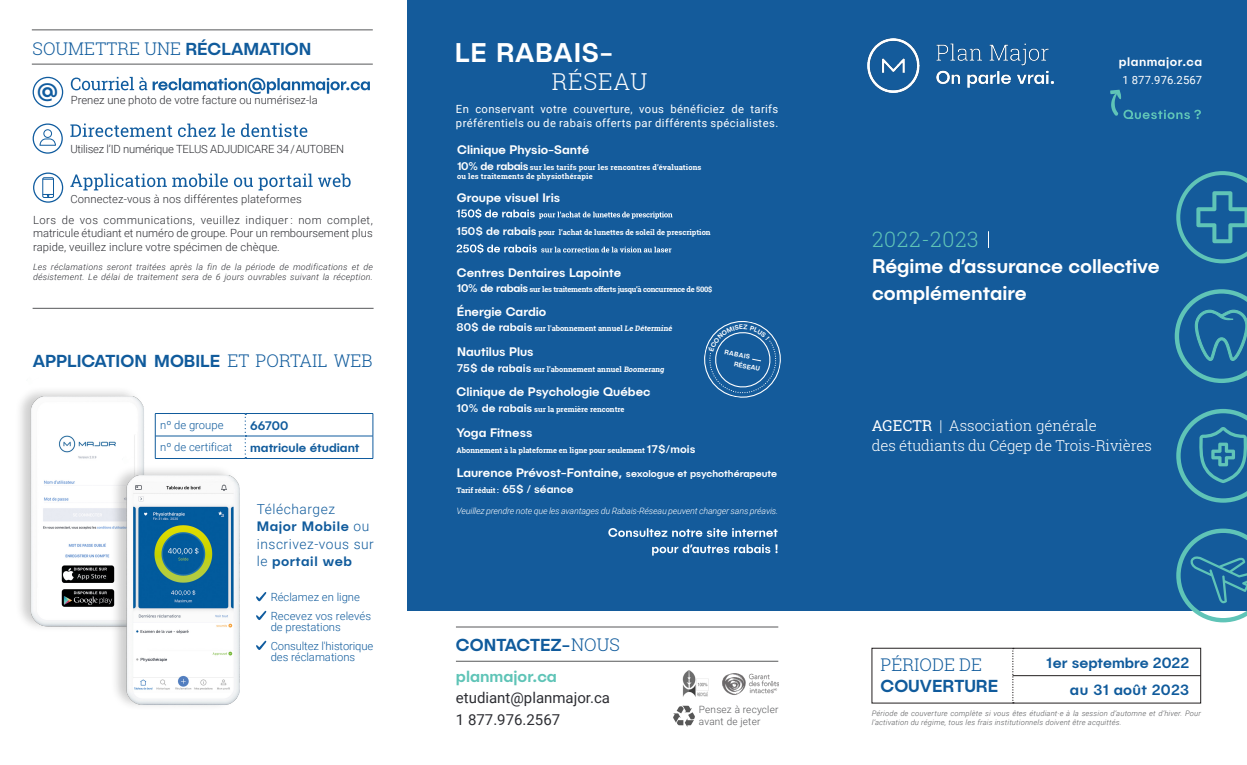
<style>
.page{position:relative;width:1247px;height:765px;background:#fff}
.page>*{position:absolute;margin:0;border:0;box-sizing:border-box;transform-origin:0 0}
.t1{font:500 27.25px "Publica Sans";letter-spacing:.03em;color:#fff}
.t2{font:300 23.38px "Roboto Slab";letter-spacing:.03em;color:#fff}
.t3{font:300 21.25px "Roboto Slab";letter-spacing:.03em;color:#5fc4b7}
.t4{font:500 20px "Publica Sans";letter-spacing:-.005em;color:#fff}
.t5{font:500 19.5px "Publica Sans";color:#105c9f}
.t6{font:500 17.5px "Publica Sans";color:#105b9c}
.t7{font:300 17.5px "Roboto Slab";color:#105b9c}
.t8{font:500 16.25px "Publica Sans";color:#5fc4b7}
.t9{font:300 15px "Roboto Slab";letter-spacing:-.01em;color:#fff}
.t10{font:15px "Roboto";color:#2d2e33}
.t11{font:500 15px "Publica Sans";color:#105b9c}
.t12{font:500 15px "Publica Sans";letter-spacing:.02em;color:#105b9c}
.t13{font:300 13.75px/17.5px "Roboto";letter-spacing:.04em;color:#105b9c}
.t14{font:500 13.75px "Publica Sans";letter-spacing:.04em;color:#105b9c}
.t15{font:500 12.5px "Publica Sans";color:#fff}
.t16{font:500 12.5px "Publica Sans";color:#105b9c}
.t17{font:500 12.5px "Publica Sans";letter-spacing:.04em;color:#fff}
.t18{font:300 11.25px/13.8px "Roboto";color:#2d2e33;text-align:justify}
.t19{font:11.25px/13.8px "Roboto";letter-spacing:.03em;color:#fff}
.t20{font:300 11.25px "Roboto";color:#105b9c}
.t21{font:300 11.25px "Roboto";letter-spacing:-.02em;color:#2d2e33}
.t22{font:11.25px "Roboto";letter-spacing:.01em;color:#fff}
.t23{font:500 10px "Publica Sans";color:#fff}
.t24{font:300 10px "Roboto";letter-spacing:.02em;color:#57585a}
.t25{font:italic 300 8.75px/10.5px "Roboto";letter-spacing:.025em;color:#2d2e33}
.t26{font:italic 300 8.75px "Roboto";letter-spacing:-.015em;color:#fff}
.Style_de_paragraphe{font:700 7.5px "Roboto Slab";color:#fff}
.t27{font:italic 300 7.5px/9px "Roboto";letter-spacing:.025em;color:#57585a}
.Style_de_paragraphe-2{font:700 7.5px/8.8px "Roboto Slab";letter-spacing:.02em;color:#fff}
.Style_de_paragraphe-3{font:700 7.5px "Roboto Slab";letter-spacing:-.03em;color:#fff}
.t28{font:500 6.62px "Publica Sans";color:#fff}
.s1{font-family:"Publica Sans";font-weight:500}
.s2{font-family:"Roboto Slab";font-weight:300}
.s3{font-family:"Roboto";font-weight:300}
.s4{font-family:"Publica Sans";font-weight:500;font-size:11.25px}
.s5{font-size:12.5px}
.s6{font-weight:400}
.s7{font-style:normal}
</style>
<div class="page">
<div style="left:829px;top:0;width:418px;height:610px;background:#145b9b"></div>
<div style="left:407px;top:0;width:426px;height:610px;background:#145b9b"></div>
<svg style="left:256px;top:592px;width:11px;height:9px"></svg>
<svg style="left:256px;top:611px;width:11px;height:9px"></svg>
<svg style="left:256px;top:641px;width:11px;height:9px"></svg>
<svg style="left:71px;top:77px;width:299px;height:17px"></svg>
<svg style="left:70px;top:124px;width:237px;height:13px"></svg>
<svg style="left:70px;top:174px;width:281px;height:16px"></svg>
<div style="left:33px;top:77px;width:30px;height:30px;border:1px solid #105c9f;border-radius:50%"></div>
<div style="left:33px;top:173px;width:30px;height:30px;border:1px solid #105c9f;border-radius:50%"></div>
<div style="left:42px;top:177px;width:12px;height:21px;border:1px solid #105c9f"></div>
<svg style="left:43px;top:194px;width:11px;height:3px"></svg>
<div style="left:33px;top:123px;width:30px;height:31px;border:1px solid #105c9f;border-radius:50%"></div>
<svg style="left:39px;top:129px;width:17px;height:17px"></svg>
<hr style="left:33px;top:308px;width:341px;height:1px;background:#57585a">
<hr style="left:32px;top:64px;width:341px;height:1px;background:#57585a">
<hr style="left:32px;top:30px;width:341px;height:1px;background:#57585a">
<hr style="left:456px;top:661px;width:322px;height:1px;background:#57585a">
<hr style="left:456px;top:627px;width:322px;height:1px;background:#57585a">
<svg style="left:457px;top:209px;width:216px;height:10px"></svg>
<svg style="left:457px;top:244px;width:214px;height:9px"></svg>
<svg style="left:608px;top:528px;width:170px;height:9px"></svg>
<svg style="left:652px;top:544px;width:126px;height:12px"></svg>
<div style="left:872px;top:648px;width:329px;height:55px;border:1px solid #231f20"></div>
<hr style="left:1013px;top:675px;width:188px;height:1px;background:#231f20">
<svg style="left:1012px;top:648px;width:2px;height:55px"></svg>
<img style="left:867px;top:38px;width:186px;height:54px">
<svg style="left:245px;top:414px;width:1px;height:33px"></svg>
<hr style="left:155px;top:413px;width:90px;height:1px;background:#105b9c">
<hr style="left:245px;top:413px;width:128px;height:1px;background:#105b9c">
<svg style="left:373px;top:414px;width:1px;height:44px"></svg>
<hr style="left:245px;top:458px;width:128px;height:1px;background:#105c9f">
<hr style="left:155px;top:436px;width:90px;height:1px;background:#105b9c">
<hr style="left:246px;top:436px;width:127px;height:1px;background:#105c9f">
<img style="left:20px;top:391px;width:175px;height:237px">
<img style="left:51px;top:564px;width:39px;height:47px">
<img style="left:90px;top:447px;width:157px;height:259px">
<img style="left:682px;top:670px;width:27px;height:27px">
<img style="left:722px;top:673px;width:56px;height:22px">
<svg style="left:1176px;top:171px;width:71px;height:92px"></svg>
<svg style="left:1175px;top:289px;width:72px;height:94px"></svg>
<svg style="left:1176px;top:529px;width:71px;height:93px"></svg>
<svg style="left:1176px;top:409px;width:71px;height:94px"></svg>
<svg style="left:1110px;top:90px;width:91px;height:29px"></svg>
<svg style="left:988px;top:231px;width:1px;height:17px"></svg>
<svg style="left:673px;top:706px;width:22px;height:21px"></svg>
<svg style="left:704px;top:321px;width:77px;height:77px"></svg>
<p class="t7" style="left:33px;top:36px;width:280px">SOUMETTRE UNE <span class="s1">RÉCLAMATION</span></p>
<h3 class="t5" style="left:37px;top:77px;width:22px">@</h3>
<p class="t18" style="left:71px;top:92px;width:249px">Prenez une photo de votre facture ou numérisez-la</p>
<p class="t21" style="left:70px;top:142px;width:275px">Utilisez l’ID numérique TELUS ADJUDICARE 34 / AUTOBEN</p>
<p class="t18" style="left:70px;top:192px;width:233px">Connectez-vous à nos différentes plateformes</p>
<p class="t18" style="left:33px;top:212px;width:341px">Lors de vos communications, veuillez indiquer : nom complet, matricule étudiant et numéro de groupe. Pour un remboursement plus rapide, veuillez inclure votre spécimen de chèque.</p>
<p class="t25" style="left:33px;top:261px;width:342px">Les réclamations seront traitées après la fin de la période de modifications et de désistement. Le délai de traitement sera de 6 jours ouvrables suivant la réception.</p>
<p class="t6" style="left:33px;top:350px;width:341px">APPLICATION MOBILE <span class="s2">ET PORTAIL WEB</span></p>
<p class="t20" style="left:160px;top:417px;width:65px">nº de groupe</p>
<p class="t16" style="left:250px;top:417px;width:40px">66700</p>
<p class="t20" style="left:160px;top:440px;width:74px">nº de certificat</p>
<p class="t16" style="left:250px;top:440px;width:111px">matricule étudiant</p>
<p class="t13" style="left:257px;top:500px;width:80px">Téléchargez</p>
<p class="t13" style="left:257px;top:517px;width:119px"><span class="s1">Major Mobile</span> ou inscrivez-vous sur</p>
<p class="t14" style="left:257px;top:553px;width:97px"><span class="s3">le</span> portail web</p>
<p class="t20" style="left:271px;top:589px;width:91px">Réclamez en ligne</p>
<p class="t20" style="left:271px;top:608px;width:102px">Recevez vos relevés</p>
<p class="t20" style="left:271px;top:619px;width:72px">de prestations</p>
<p class="t20" style="left:271px;top:638px;width:104px">Consultez l'historique</p>
<p class="t20" style="left:271px;top:649px;width:86px">des réclamations</p>
<p class="t1" style="left:455px;top:35px;width:160px">LE RABAIS-</p>
<p class="t2" style="left:552px;top:65px;width:97px">RÉSEAU</p>
<p class="t19" style="left:456px;top:102px;width:324px">En conservant votre couverture, vous bénéficiez de tarifs préférentiels ou de rabais offerts par différents spécialistes.</p>
<p class="t15" style="left:457px;top:142px;width:134px">Clinique Physio-Santé</p>
<p class="Style_de_paragraphe-2" style="left:457px;top:163px;width:246px"><span class="s4">10% de rabais</span> sur les tarifs pour les rencontres d’évaluations ou les traitements de physiothérapie</p>
<p class="t15" style="left:457px;top:189px;width:105px">Groupe visuel Iris</p>
<p class="Style_de_paragraphe" style="left:457px;top:227px;width:256px"><span class="s4">150$ de rabais</span> pour l’achat de lunettes de soleil de prescription</p>
<p class="t15" style="left:457px;top:264px;width:166px">Centres Dentaires Lapointe</p>
<p class="t15" style="left:457px;top:303px;width:91px">Énergie Cardio</p>
<p class="Style_de_paragraphe-3" style="left:457px;top:284px;width:257px"><span class="s4">10% de rabais</span> sur les traitements offerts jusqu’à concurrence de 500 $</p>
<p class="Style_de_paragraphe" style="left:457px;top:323px;width:218px"><span class="s4">80$ de rabais</span> sur l'abonnement annuel Le Déterminé</p>
<p class="t15" style="left:457px;top:344px;width:78px">Nautilus Plus</p>
<p class="Style_de_paragraphe" style="left:457px;top:364px;width:210px"><span class="s4">75$ de rabais</span> sur l’abonnement annuel Boomerang</p>
<p class="t15" style="left:457px;top:384px;width:195px">Clinique de Psychologie Québec</p>
<p class="t15" style="left:457px;top:425px;width:77px">Yoga Fitness</p>
<p class="Style_de_paragraphe" style="left:457px;top:404px;width:170px"><span class="s4">10% de rabais</span> sur la première rencontre</p>
<p class="Style_de_paragraphe" style="left:457px;top:445px;width:240px">Abonnement à la plateforme en ligne pour seulement <span class="s4">17$/mois</span></p>
<p class="t28" style="left:726px;top:348px;width:27px;rotate:11deg">RABAIS</p>
<p class="t28" style="left:735px;top:360px;width:28px;rotate:11deg">RÉSEAU</p>
<p class="t23" style="left:457px;top:467px;width:322px"><span class="s5">Laurence Prévost-Fontaine,</span> sexologue et psychothérapeute</p>
<p class="Style_de_paragraphe" style="left:456px;top:485px;width:119px">Tarif réduit : <span class="s4">65$ / séance</span></p>
<p class="t26" style="left:457px;top:505px;width:324px">Veuillez prendre note que les avantages du Rabais-Réseau peuvent changer sans préavis.</p>
<p class="t6" style="left:456px;top:634px;width:165px">CONTACTEZ-<span class="s2">NOUS</span></p>
<p class="t8" style="left:456px;top:666px;width:103px">planmajor.ca</p>
<p class="t10" style="left:456px;top:687px;width:156px">etudiant@planmajor.ca</p>
<p class="t10" style="left:456px;top:710px;width:106px">1 877.976.2567</p>
<p class="t24" style="left:699px;top:702px;width:81px">Pensez à recycler</p>
<p class="t24" style="left:699px;top:714px;width:63px">avant de jeter</p>
<p class="t17" style="left:1119px;top:54px;width:85px">planmajor.ca</p>
<p class="t22" style="left:1123px;top:72px;width:81px">1 877.976.2567</p>
<p class="t3" style="left:872px;top:225px;width:108px">2022-2023</p>
<p class="t4" style="left:872px;top:253px;width:289px">Régime d’assurance collective</p>
<p class="t4" style="left:872px;top:280px;width:156px">complémentaire</p>
<p class="t9" style="left:872px;top:415px;width:227px"><span class="s6">AGECTR</span> | Association générale</p>
<p class="t9" style="left:872px;top:435px;width:282px">des étudiants du Cégep de Trois-Rivières</p>
<p class="t7" style="left:880px;top:652px;width:103px">PÉRIODE DE</p>
<p class="t6" style="left:880px;top:675px;width:119px">COUVERTURE</p>
<p class="t11" style="left:1046px;top:653px;width:144px">1er septembre 2022</p>
<p class="t12" style="left:1070px;top:680px;width:121px">au 31 août 2023</p>
<p class="t27" style="left:872px;top:709px;width:331px">Période de couverture complète si vous êtes étudiant<span class="s7">·</span>e à la session d’automne et d’hiver. Pour l’activation du régime, tous les frais institutionnels doivent être acquittés.</p>
</div>
